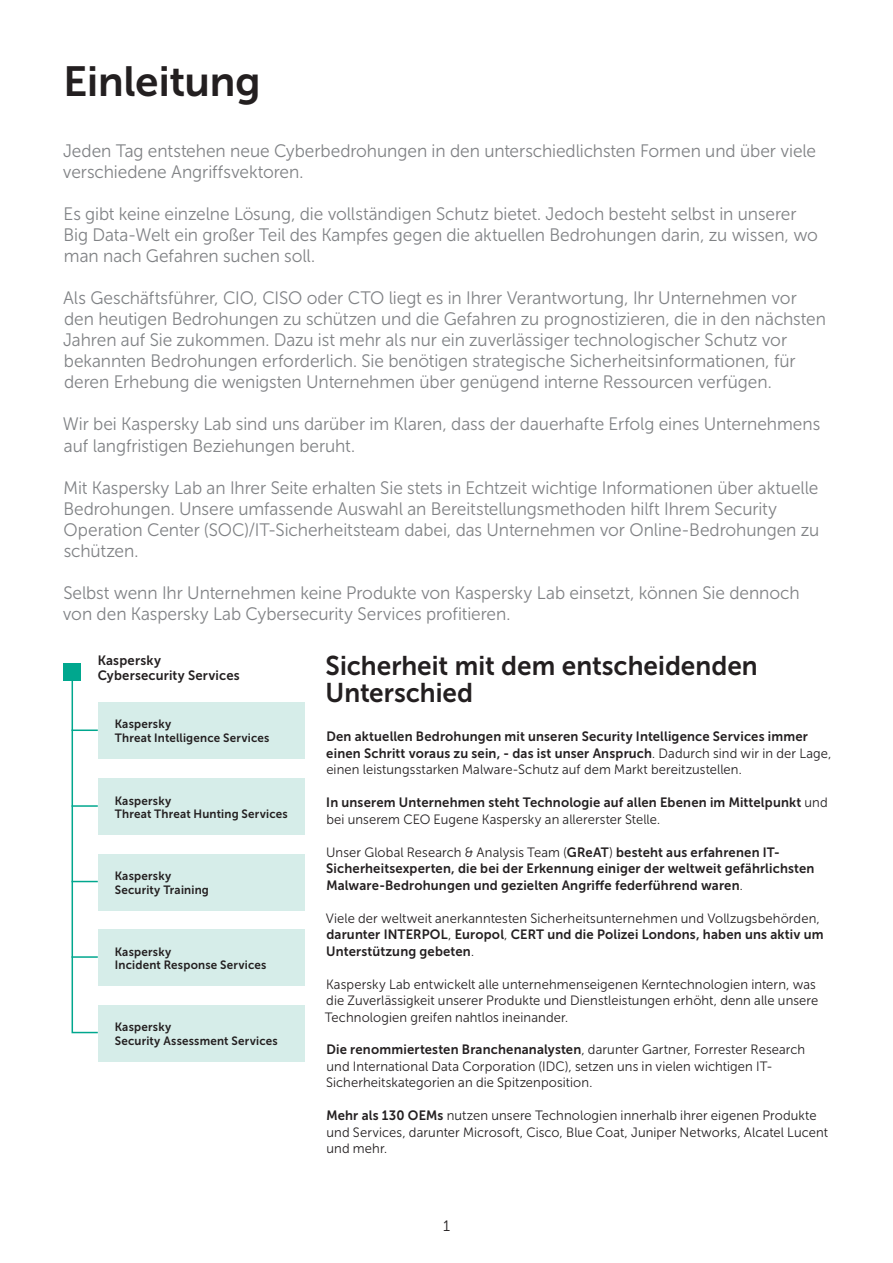
<style>
.page{position:relative;width:893px;height:1263px;background:#fff}
.page>*{position:absolute;margin:0;border:0;box-sizing:border-box;transform-origin:0 0}
.t1{font:42px "Museo Sans Cyrl 700";letter-spacing:-.005em;color:#231f20}
.t2{font:27px/27px "Museo Sans Cyrl 700";color:#231f20;scale:.96 1}
.t3{font:18px/21px "Museo Sans Cyrl 300";letter-spacing:-.005em;color:#808285;scale:.96 1}
.t4{font:15px "Museo Sans Cyrl 300";color:#231f20}
.t5{font:13.5px/16.5px "Museo Sans Cyrl 300";letter-spacing:.01em;color:#231f20;scale:.96 1}
.t6{font:13.5px/16.5px "Museo Sans Cyrl 700";letter-spacing:.015em;color:#231f20;scale:.96 1}
.t7{font:12px/13.5px "Museo Sans Cyrl 700";letter-spacing:.02em;color:#231f20;scale:.96 1}
.s1{font-family:"Museo Sans Cyrl 300"}
.s2{font-family:"Museo Sans Cyrl 700"}
</style>
<div class="page">
<div style="left:98px;top:854px;width:207px;height:56px;background:#d6ede9"></div>
<div style="left:98px;top:778px;width:207px;height:57px;background:#d6ede9"></div>
<div style="left:98px;top:929px;width:207px;height:57px;background:#d6ede9"></div>
<div style="left:98px;top:1005px;width:207px;height:56px;background:#d6ede9"></div>
<div style="left:98px;top:702px;width:207px;height:56px;background:#d6ede9"></div>
<div style="left:64px;top:663px;width:17px;height:17px;background:#00a78e"></div>
<svg style="left:71px;top:680px;width:28px;height:354px"></svg>
<hr style="left:72px;top:956px;width:26px;height:2px;background:#00a78e">
<h1 class="t1" style="left:64px;top:58px;width:199px">Einleitung</h1>
<p class="t3" style="left:63px;top:141px;width:786px">Jeden Tag entstehen neue Cyberbedrohungen in den unterschiedlichsten Formen und über viele verschiedene Angriffsvektoren.</p>
<p class="t3" style="left:64px;top:204px;width:787px">Es gibt keine einzelne Lösung, die vollständigen Schutz bietet. Jedoch besteht selbst in unserer<br>Big Data-Welt ein großer Teil des Kampfes gegen die aktuellen Bedrohungen darin, zu wissen, wo man nach Gefahren suchen soll.</p>
<p class="t3" style="left:63px;top:288px;width:796px">Als Geschäftsführer, CIO, CISO oder CTO liegt es in Ihrer Verantwortung, Ihr Unternehmen vor den heutigen Bedrohungen zu schützen und die Gefahren zu prognostizieren, die in den nächsten Jahren auf Sie zukommen. Dazu ist mehr als nur ein zuverlässiger technologischer Schutz vor bekannten Bedrohungen erforderlich. Sie benötigen strategische Sicherheitsinformationen, für deren Erhebung die wenigsten Unternehmen über genügend interne Ressourcen verfügen.</p>
<p class="t3" style="left:63px;top:414px;width:790px">Wir bei Kaspersky Lab sind uns darüber im Klaren, dass der dauerhafte Erfolg eines Unternehmens auf langfristigen Beziehungen beruht.</p>
<p class="t3" style="left:64px;top:477px;width:789px">Mit Kaspersky Lab an Ihrer Seite erhalten Sie stets in Echtzeit wichtige Informationen über aktuelle Bedrohungen. Unsere umfassende Auswahl an Bereitstellungsmethoden hilft Ihrem Security Operation Center (SOC)/IT-Sicherheitsteam dabei, das Unternehmen vor Online-Bedrohungen zu schützen.</p>
<p class="t3" style="left:63px;top:582px;width:769px">Selbst wenn Ihr Unternehmen keine Produkte von Kaspersky Lab einsetzt, können Sie dennoch von den Kaspersky Lab Cybersecurity Services profitieren.</p>
<h2 class="t2" style="left:326px;top:652px;width:452px">Sicherheit mit dem entscheidenden<br>Unterschied</h2>
<p class="t6" style="left:326px;top:728px;width:528px">Den aktuellen Bedrohungen mit unseren Security Intelligence Services immer einen Schritt voraus zu sein, - das ist unser Anspruch<span class="s1">. Dadurch sind wir in der Lage,</span></p>
<p class="t5" style="left:326px;top:761px;width:434px">einen leistungsstarken Malware-Schutz auf dem Markt bereitzustellen.</p>
<p class="t6" style="left:326px;top:794px;width:524px">In unserem Unternehmen steht Technologie auf allen Ebenen im Mittelpunkt <span class="s1">und</span></p>
<p class="t5" style="left:326px;top:811px;width:349px">bei unserem CEO Eugene Kaspersky an allererster Stelle.</p>
<p class="t5" style="left:326px;top:844px;width:474px">Unser Global Research &amp; Analysis Team (<span class="s2">GReAT</span>) <span class="s2">besteht aus erfahrenen IT-</span></p>
<p class="t6" style="left:326px;top:860px;width:510px">Sicherheitsexperten, die bei der Erkennung einiger der weltweit gefährlichsten<br>Malware-Bedrohungen und gezielten Angriffe federführend waren<span class="s1">.</span></p>
<p class="t5" style="left:326px;top:910px;width:516px">Viele der weltweit anerkanntesten Sicherheitsunternehmen und Vollzugsbehörden,</p>
<p class="t6" style="left:326px;top:926px;width:519px">darunter INTERPOL<span class="s1">,</span> Europol<span class="s1">,</span> CERT und die Polizei Londons, haben uns aktiv um<br>Unterstützung gebeten<span class="s1">.</span></p>
<p class="t5" style="left:325px;top:976px;width:516px">Kaspersky Lab entwickelt alle unternehmenseigenen Kerntechnologien intern, was die Zuverlässigkeit unserer Produkte und Dienstleistungen erhöht, denn alle unsere<br>Technologien greifen nahtlos ineinander.</p>
<p class="t6" style="left:326px;top:1041px;width:500px">Die renommiertesten Branchenanalysten<span class="s1">, darunter Gartner, Forrester Research</span></p>
<p class="t5" style="left:326px;top:1058px;width:466px">und International Data Corporation (IDC), setzen uns in vielen wichtigen IT-<br>Sicherheitskategorien an die Spitzenposition.</p>
<p class="t5" style="left:326px;top:1108px;width:524px"><span class="s2">Mehr als 130 OEMs</span> nutzen unsere Technologien innerhalb ihrer eigenen Produkte und Services, darunter Microsoft, Cisco, Blue Coat, Juniper Networks, Alcatel Lucent und mehr.</p>
<p class="t6" style="left:98px;top:653px;width:149px;line-height:15px">Kaspersky<br>Cybersecurity Services</p>
<p class="t7" style="left:115px;top:717px;width:163px">Kaspersky<br>Threat Intelligence Services</p>
<p class="t7" style="left:115px;top:794px;width:182px">Kaspersky<br>Threat Threat Hunting Services</p>
<p class="t7" style="left:115px;top:869px;width:100px">Kaspersky<br>Security Training</p>
<p class="t7" style="left:115px;top:945px;width:159px">Kaspersky<br>Incident Response Services</p>
<p class="t7" style="left:115px;top:1020px;width:171px">Kaspersky<br>Security Assessment Services</p>
<p class="t4" style="left:443px;top:1218px;width:9px">1</p>
</div>
